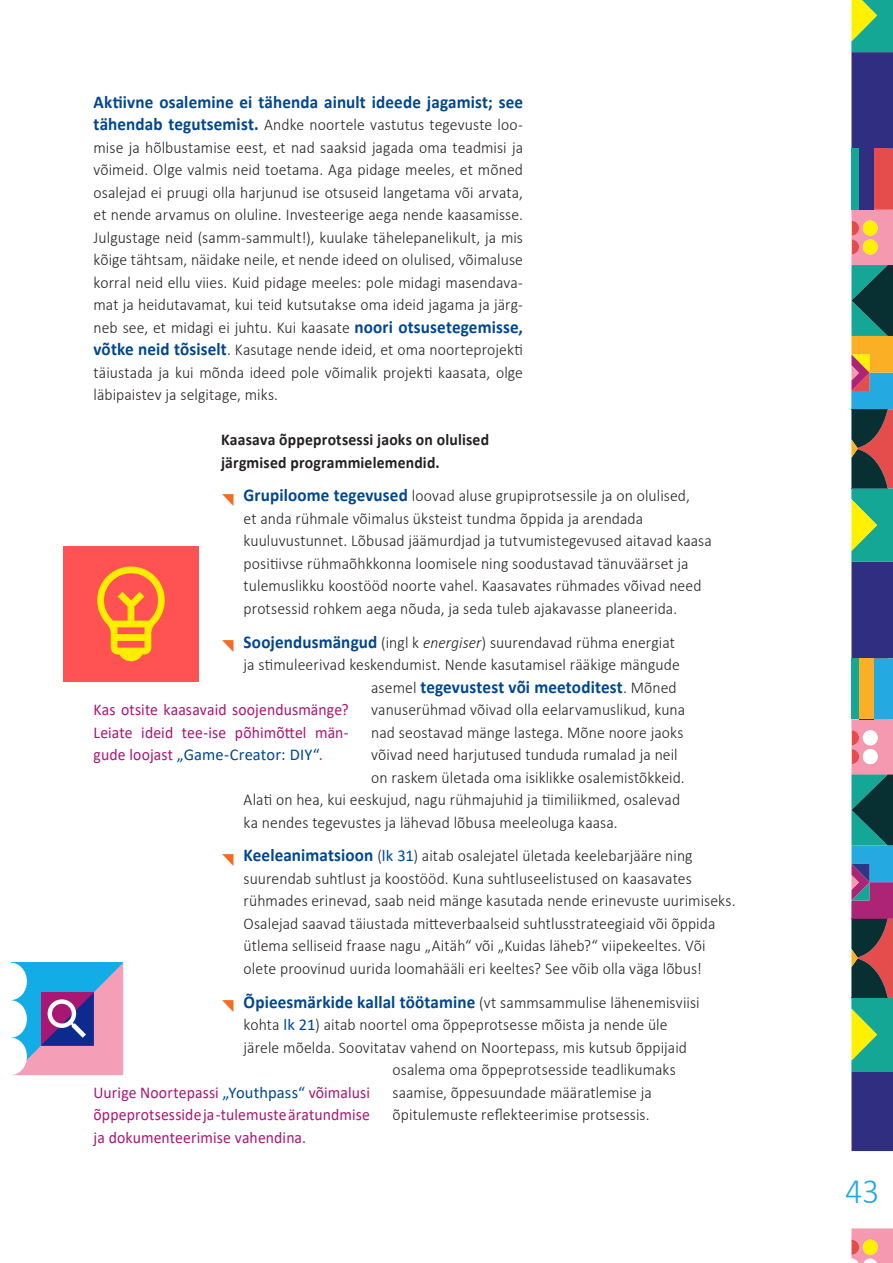
<style>
.page{position:relative;width:893px;height:1263px;background:#fff}
.page>*{position:absolute;margin:0;border:0;box-sizing:border-box;transform-origin:0 0}
.t1{font:300 36px "Calibri";color:#24aae1;scale:.95 1}
.t2{font:700 18px "Calibri";letter-spacing:.01em;color:#01468e;scale:.95 1}
.t3{font:300 16.5px/22.5px "Calibri";letter-spacing:.005em;color:#231f20;scale:.95 1}
.t4{font:16.5px/22.5px "Calibri";letter-spacing:.005em;color:#a81773;text-align:justify;scale:.95 1}
.t5{font:700 16.5px/22.5px "Calibri";letter-spacing:.015em;color:#231f20;scale:.95 1}
.s1{font-weight:700;font-size:18px;color:#01468e}
.s2{font-style:italic}
.s3{font-weight:300;font-size:16.5px;color:#231f20}
.s4{font-weight:400;color:#01468e}
.s5{color:#01468e}
</style>
<div class="page">
<svg style="left:851px;top:1228px;width:42px;height:35px"></svg>
<div style="left:863px;top:1239px;width:15px;height:16px;background:#fff101;border-radius:50%"></div>
<svg style="left:851px;top:0;width:42px;height:1151px;background:#65787f"></svg>
<div style="left:63px;top:546px;width:136px;height:135px;background:#ff5252"></div>
<svg style="left:97px;top:566px;width:68px;height:95px"></svg>
<svg style="left:11px;top:963px;width:112px;height:112px;background:#9897c4"></svg>
<p class="t2" style="left:94px;top:89px;width:454px">Aktiivne osalemine ei tähenda ainult ideede jagamist; see</p>
<p class="t3" style="left:94px;top:113px;width:454px;text-align:justify"><span class="s1">tähendab tegutsemist.</span> Andke noortele vastutus tegevuste loo&shy;mise ja hõlbustamise eest, et nad saaksid jagada oma teadmisi ja võimeid. Olge valmis neid toetama. Aga pidage meeles, et mõned osalejad ei pruugi olla harjunud ise otsuseid langetama või arvata, et nende arvamus on oluline. Investeerige aega nende kaasamisse.<br>Julgustage neid (samm-sammult!), kuulake tähelepanelikult, ja mis kõige tähtsam, näidake neile, et nende ideed on olulised, võimaluse korral neid ellu viies. Kuid pidage meeles: pole midagi masendava&shy;mat ja heidutavamat, kui teid kutsutakse oma ideid jagama ja järg&shy;neb see, et midagi ei juhtu. Kui kaasate <span class="s1">noori otsusetegemisse, võtke neid tõsiselt</span>. Kasutage nende ideid, et oma noorteprojekti täiustada ja kui mõnda ideed pole võimalik projekti kaasata, olge läbipaistev ja selgitage, miks.</p>
<p class="t5" style="left:221px;top:428px;width:284px">Kaasava õppeprotsessi jaoks on olulised järgmised programmielemendid.</p>
<p class="t3" style="left:244px;top:484px;width:494px"><span class="s1">Grupiloome tegevused</span> loovad aluse grupiprotsessile ja on olulised,<br>et anda rühmale võimalus üksteist tundma õppida ja arendada kuuluvustunnet. Lõbusad jäämurdjad ja tutvumistegevused aitavad kaasa positiivse rühmaõhkkonna loomisele ning soodustavad tänuväärset ja tulemuslikku koostööd noorte vahel. Kaasavates rühmades võivad need protsessid rohkem aega nõuda, ja seda tuleb ajakavasse planeerida.</p>
<p class="t3" style="left:244px;top:631px;width:461px"><span class="s1">Soojendusmängud</span> (ingl k <span class="s2">energiser</span>) suurendavad rühma energiat ja stimuleerivad keskendumist. Nende kasutamisel rääkige mängude</p>
<p class="t2" style="left:371px;top:674px;width:323px"><span class="s3">asemel</span> tegevustest või meetoditest<span class="s3">. Mõned</span></p>
<p class="t3" style="left:371px;top:698px;width:332px">vanuserühmad võivad olla eelarvamuslikud, kuna</p>
<p class="t3" style="left:371px;top:721px;width:330px">nad seostavad mänge lastega. Mõne noore jaoks</p>
<p class="t3" style="left:371px;top:743px;width:324px">võivad need harjutused tunduda rumalad ja neil</p>
<p class="t3" style="left:371px;top:766px;width:332px">on raskem ületada oma isiklikke osalemistõkkeid.</p>
<p class="t3" style="left:244px;top:788px;width:461px">Alati on hea, kui eeskujud, nagu rühmajuhid ja tiimiliikmed, osalevad</p>
<p class="t3" style="left:244px;top:811px;width:395px">ka nendes tegevustes ja lähevad lõbusa meeleoluga kaasa.</p>
<p class="t3" style="left:244px;top:844px;width:519px"><span class="s1">Keeleanimatsioon</span> (<span class="s4">lk 31</span>) aitab osalejatel ületada keelebarjääre ning suurendab suhtlust ja koostööd. Kuna suhtluseelistused on kaasavates rühmades erinevad, saab neid mänge kasutada nende erinevuste uurimiseks.<br>Osalejad saavad täiustada mitteverbaalseid suhtlusstrateegiaid või õppida ütlema selliseid fraase nagu „Aitäh“ või „Kuidas läheb?“ viipekeeltes. Või olete proovinud uurida loomahääli eri keeltes? See võib olla väga lõbus!</p>
<p class="t3" style="left:244px;top:991px;width:481px"><span class="s1">Õpieesmärkide kallal töötamine</span> (vt sammsammulise lähenemisviisi</p>
<p class="t3" style="left:244px;top:1013px;width:448px">kohta <span class="s4">lk 21</span>) aitab noortel oma õppeprotsesse mõista ja nende üle</p>
<p class="t3" style="left:244px;top:1036px;width:468px">järele mõelda. Soovitatav vahend on Noortepass, mis kutsub õppijaid</p>
<p class="t3" style="left:392px;top:1058px;width:300px">osalema oma õppeprotsesside teadlikumaks</p>
<p class="t3" style="left:392px;top:1081px;width:275px">saamise, õppesuundade määratlemise ja</p>
<p class="t3" style="left:392px;top:1103px;width:272px">õpitulemuste reflekteerimise protsessis.</p>
<p class="t4" style="left:94px;top:698px;width:270px">Kas otsite kaasavaid soojendusmänge?<br>Leiate ideid tee-ise põhimõttel män&shy;gude loojast <span class="s5">„Game-Creator: DIY“</span>.</p>
<p class="t4" style="left:94px;top:1080px;width:292px">Uurige Noortepassi <span class="s5">„Youthpass“</span> võimalusi õppeprotsesside ja -tulemuste äratundmise ja dokumenteerimise vahendina.</p>
<h1 class="t1" style="left:845px;top:1169px;width:38px">43</h1>
</div>
